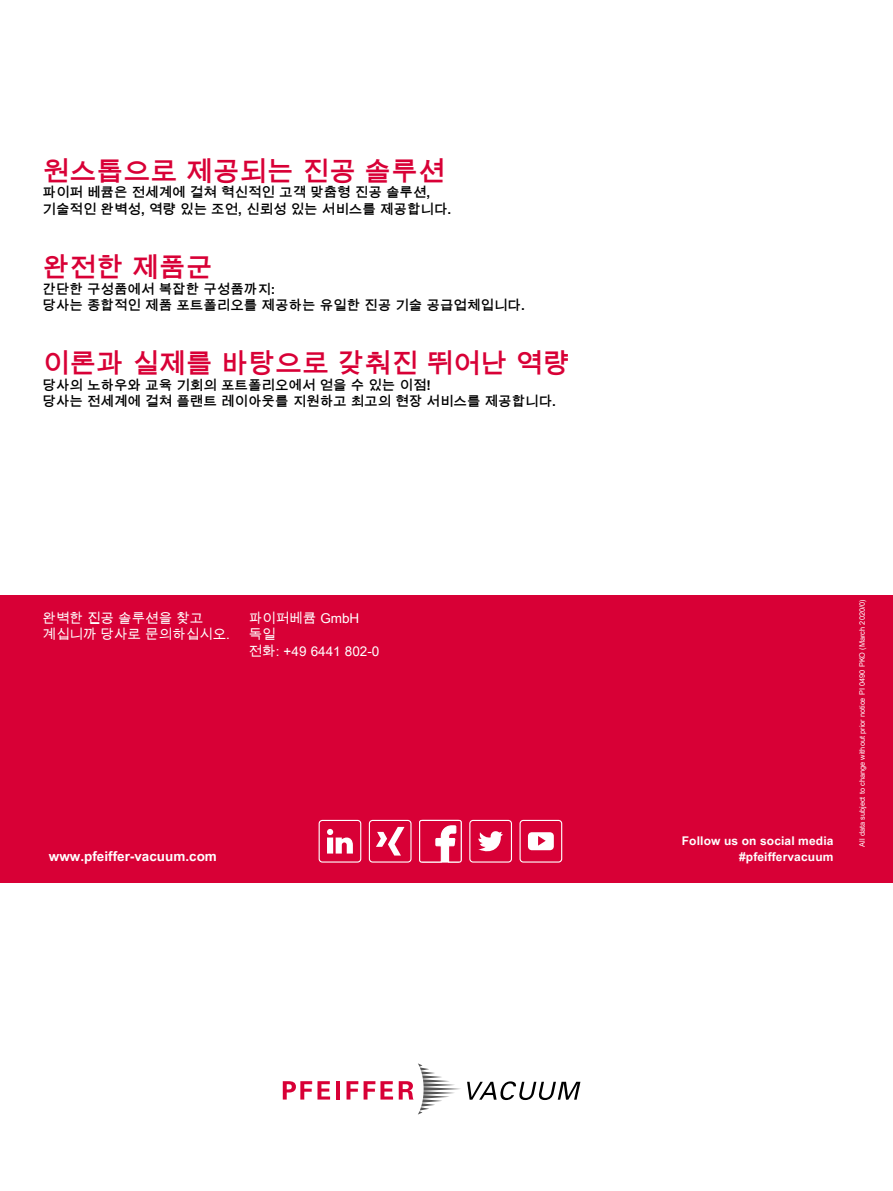
<style>
.page{position:relative;width:893px;height:1191px;background:#fff}
.page>*{position:absolute;margin:0;border:0;box-sizing:border-box;transform-origin:0 0}
.t1{font:700 27px "Arial Unicode MS";color:#d80036}
.t2{font:700 13.5px/16.5px "Arial Unicode MS";color:#000}
.t3{font:13.5px/16.5px "Arial Unicode MS";color:#fff}
.t4{font:700 13.5px "Arial Unicode MS";color:#fff}
.t5{font:700 12px/16.5px "Arial Unicode MS";letter-spacing:.01em;color:#fff;text-align:right}
.t6{font:7.5px "Arial Unicode MS";color:#fff}
</style>
<div class="page">
<svg style="left:467px;top:1081px;width:113px;height:19px"></svg>
<svg style="left:283px;top:1081px;width:47px;height:18px"></svg>
<hr style="left:336px;top:1081px;width:4px;height:18px;background:#d80036">
<svg style="left:346px;top:1081px;width:12px;height:18px"></svg>
<svg style="left:364px;top:1081px;width:29px;height:18px"></svg>
<svg style="left:399px;top:1063px;width:62px;height:51px"></svg>
<div style="left:0;top:595px;width:893px;height:287px;background:#d80036"></div>
<div style="left:469px;top:820px;width:43px;height:42px;border:1px solid #fff;border-radius:3px"></div>
<svg style="left:478px;top:831px;width:25px;height:21px"></svg>
<svg style="left:419px;top:820px;width:43px;height:42px"></svg>
<div style="left:319px;top:820px;width:42px;height:42px;border:1px solid #fff;border-radius:3px"></div>
<svg style="left:327px;top:829px;width:26px;height:24px"></svg>
<div style="left:369px;top:820px;width:43px;height:42px;border:1px solid #fff;border-radius:3px"></div>
<svg style="left:376px;top:827px;width:28px;height:28px"></svg>
<div style="left:519px;top:820px;width:43px;height:42px;border:1px solid #fff;border-radius:3px"></div>
<svg style="left:528px;top:832px;width:26px;height:18px"></svg>
<h1 class="t1" style="left:43px;top:152px;width:404px">원스톱으로 제공되는 진공 솔루션</h1>
<p class="t2" style="left:43px;top:185px;width:410px">파이퍼 베큠은 전세계에 걸쳐 혁신적인 고객 맞춤형 진공 솔루션, 기술적인 완벽성, 역량 있는 조언, 신뢰성 있는 서비스를 제공합니다.</p>
<h1 class="t1" style="left:43px;top:248px;width:172px">완전한 제품군</h1>
<p class="t2" style="left:43px;top:281px;width:484px">간단한 구성품에서 복잡한 구성품까지:<br>당사는 종합적인 제품 포트폴리오를 제공하는 유일한 진공 기술 공급업체입니다.</p>
<h1 class="t1" style="left:43px;top:344px;width:529px">이론과 실제를 바탕으로 갖춰진 뛰어난 역량</h1>
<p class="t2" style="left:43px;top:377px;width:515px">당사의 노하우와 교육 기회의 포트폴리오에서 얻을 수 있는 이점!<br>당사는 전세계에 걸쳐 플랜트 레이아웃를 지원하고 최고의 현장 서비스를 제공합니다.</p>
<p class="t3" style="left:43px;top:609px;width:189px">완벽한 진공 솔루션을 찾고 계십니까 당사로 문의하십시오.</p>
<p class="t3" style="left:249px;top:609px;width:132px">파이퍼베큠 GmbH 독일<br>전화: +49 6441 802-0</p>
<p class="t4" style="left:49px;top:846px;width:170px">www.pfeiffer-vacuum.com</p>
<p class="t5" style="left:682px;top:832px;width:153px">Follow us on social media #pfeiffervacuum</p>
<p class="t6" style="left:857px;top:846px;width:249px;rotate:-90deg">All data subject to change without prior notice PI 0490 PKO (March 2020/0)</p>
</div>
